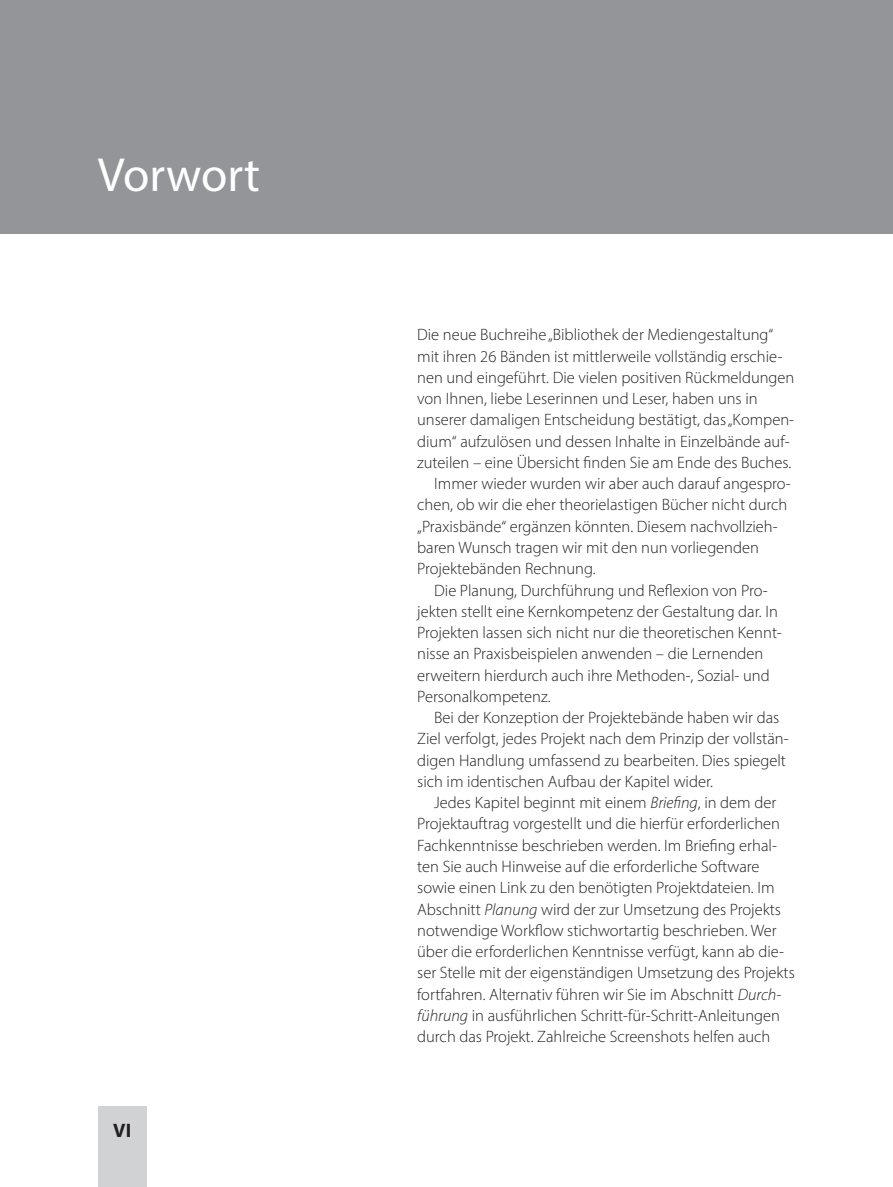
<style>
.page{position:relative;width:893px;height:1187px;background:#fff}
.page>*{position:absolute;margin:0;border:0;box-sizing:border-box;transform-origin:0 0}
.t1{font:48px "Myriad Pro Regular 2";color:#fff}
.t2{font:19.5px "Myriad Pro Bold 2";color:#231f20}
.t3{font:300 16.5px "Myriad Pro";color:#231f20}
.s1{font-style:italic}
</style>
<div class="page">
<div style="left:98px;top:1106px;width:49px;height:80px;background:#d1d2d4"></div>
<div style="left:0;top:0;width:893px;height:234px;background:#939598"></div>
<h1 class="t1" style="left:98px;top:146px;width:164px">Vorwort</h1>
<p class="t2" style="left:113px;top:1117px;width:19px">VI</p>
<p class="t3" style="left:417px;top:325px;width:358px">Die neue Buchreihe „Bibliothek der Mediengestaltung“</p>
<p class="t3" style="left:417px;top:346px;width:367px">mit ihren 26 Bänden ist mittlerweile vollständig erschie-</p>
<p class="t3" style="left:417px;top:367px;width:379px">nen und eingeführt. Die vielen positiven Rückmeldungen</p>
<p class="t3" style="left:417px;top:388px;width:342px">von Ihnen, liebe Leserinnen und Leser, haben uns in</p>
<p class="t3" style="left:417px;top:410px;width:378px">unserer damaligen Entscheidung bestätigt, das „Kompen-</p>
<p class="t3" style="left:417px;top:431px;width:374px">dium“ aufzulösen und dessen Inhalte in Einzelbände auf-</p>
<p class="t3" style="left:417px;top:452px;width:376px">zuteilen – eine Übersicht finden Sie am Ende des Buches.</p>
<p class="t3" style="left:434px;top:473px;width:358px">Immer wieder wurden wir aber auch darauf angespro-</p>
<p class="t3" style="left:417px;top:495px;width:372px">chen, ob wir die eher theorielastigen Bücher nicht durch</p>
<p class="t3" style="left:417px;top:516px;width:362px">„Praxisbände“ ergänzen könnten. Diesem nachvollzieh-</p>
<p class="t3" style="left:417px;top:537px;width:343px">baren Wunsch tragen wir mit den nun vorliegenden</p>
<p class="t3" style="left:417px;top:559px;width:180px">Projektebänden Rechnung.</p>
<p class="t3" style="left:434px;top:580px;width:335px">Die Planung, Durchführung und Reflexion von Pro-</p>
<p class="t3" style="left:417px;top:601px;width:362px">jekten stellt eine Kernkompetenz der Gestaltung dar. In</p>
<p class="t3" style="left:417px;top:622px;width:366px">Projekten lassen sich nicht nur die theoretischen Kennt-</p>
<p class="t3" style="left:417px;top:644px;width:348px">nisse an Praxisbeispielen anwenden – die Lernenden</p>
<p class="t3" style="left:417px;top:665px;width:354px">erweitern hierdurch auch ihre Methoden-, Sozial- und</p>
<p class="t3" style="left:417px;top:686px;width:135px">Personalkompetenz.</p>
<p class="t3" style="left:434px;top:707px;width:347px">Bei der Konzeption der Projektebände haben wir das</p>
<p class="t3" style="left:417px;top:729px;width:373px">Ziel verfolgt, jedes Projekt nach dem Prinzip der vollstän-</p>
<p class="t3" style="left:417px;top:750px;width:370px">digen Handlung umfassend zu bearbeiten. Dies spiegelt</p>
<p class="t3" style="left:417px;top:771px;width:297px">sich im identischen Aufbau der Kapitel wider.</p>
<p class="t3" style="left:434px;top:792px;width:343px">Jedes Kapitel beginnt mit einem <span class="s1">Briefing</span>, in dem der</p>
<p class="t3" style="left:417px;top:814px;width:364px">Projektauftrag vorgestellt und die hierfür erforderlichen</p>
<p class="t3" style="left:417px;top:835px;width:361px">Fachkenntnisse beschrieben werden. Im Briefing erhal-</p>
<p class="t3" style="left:417px;top:856px;width:344px">ten Sie auch Hinweise auf die erforderliche Software</p>
<p class="t3" style="left:417px;top:877px;width:359px">sowie einen Link zu den benötigten Projektdateien. Im</p>
<p class="t3" style="left:417px;top:899px;width:365px">Abschnitt <span class="s1">Planung</span> wird der zur Umsetzung des Projekts</p>
<p class="t3" style="left:417px;top:920px;width:361px">notwendige Workflow stichwortartig beschrieben. Wer</p>
<p class="t3" style="left:417px;top:941px;width:368px">über die erforderlichen Kenntnisse verfügt, kann ab die-</p>
<p class="t3" style="left:417px;top:962px;width:379px">ser Stelle mit der eigenständigen Umsetzung des Projekts</p>
<p class="t3" style="left:417px;top:984px;width:366px">fortfahren. Alternativ führen wir Sie im Abschnitt <span class="s1">Durch-</span></p>
<p class="t3" style="left:417px;top:1005px;width:364px"><span class="s1">führung</span> in ausführlichen Schritt-für-Schritt-Anleitungen</p>
<p class="t3" style="left:417px;top:1026px;width:355px">durch das Projekt. Zahlreiche Screenshots helfen auch</p>
</div>
